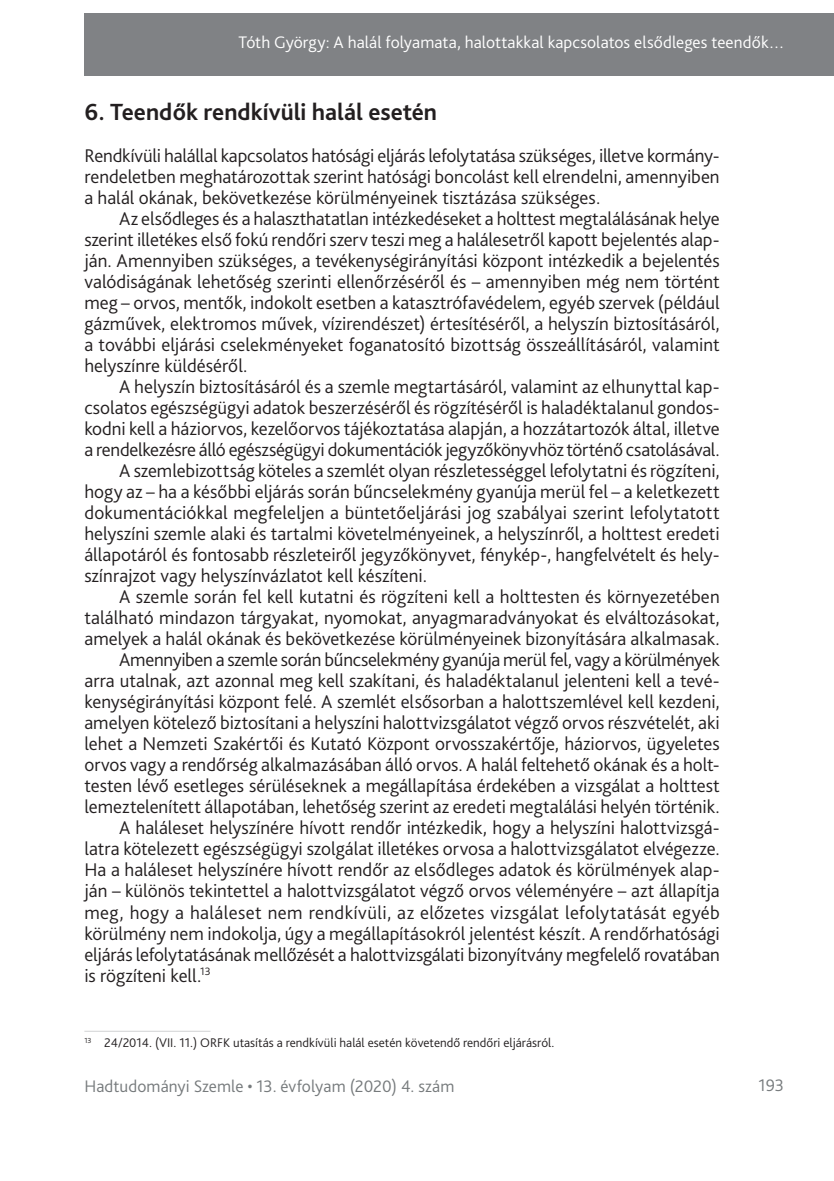
<style>
.page{position:relative;width:834px;height:1181px;background:#fff}
.page>*{position:absolute;margin:0;border:0;box-sizing:border-box;transform-origin:0 0}
._1_1__Head{font:700 24.5px "Bliss Pro";color:#231f20}
._1__Body{font:300 19.25px/21px "Bliss Pro";color:#231f20;text-align:justify}
._2__Body_1st_paragra{font:300 19.25px/21px "Bliss Pro";letter-spacing:-.005em;color:#231f20;text-align:justify}
.t1{font:300 17.5px "Bliss Pro";letter-spacing:.005em;color:#fff}
.t2{font:300 17.5px "Bliss Pro";color:#767a7c}
.Lábjegyzet{font:300 13.12px "Bliss Pro";color:#231f20}
</style>
<div class="page">
<div style="left:84px;top:14px;width:749px;height:62px;background:#808285"></div>
<hr style="left:84px;top:1031px;width:126px;height:1px;background:#d1d2d4">
<p class="t1" style="left:238px;top:32px;width:547px">Tóth György: A halál folyamata, halottakkal kapcsolatos elsődleges teendők…</p>
<p class="_1_1__Head" style="left:84px;top:97px;width:354px">6. Teendők rendkívüli halál esetén</p>
<p class="_2__Body_1st_paragra" style="left:84px;top:145px;width:636px">Rendkívüli halállal kapcsolatos hatósági eljárás lefolytatása szükséges, illetve kormány&shy;rendeletben meghatározottak szerint hatósági boncolást kell elrendelni, amennyiben a halál okának, bekövetkezése körülményeinek tisztázása szükséges.</p>
<p class="_1__Body" style="left:84px;top:208px;width:636px;text-indent:35px">Az elsődleges és a halaszthatatlan intézkedéseket a holttest megtalálásának helye szerint illetékes első fokú rendőri szerv teszi meg a halálesetről kapott bejelentés alap&shy;ján. Amennyiben szükséges, a tevékenységirányítási központ intézkedik a bejelentés valódiságának lehetőség szerinti ellenőrzéséről és – amennyiben még nem történt meg – orvos, mentők, indokolt esetben a katasztrófavédelem, egyéb szervek (például gázművek, elektromos művek, vízirendészet) értesítéséről, a helyszín biztosításáról, a további eljárási cselekményeket foganatosító bizottság összeállításáról, valamint helyszínre küldéséről.</p>
<p class="_1__Body" style="left:84px;top:376px;width:637px;text-indent:35px">A helyszín biztosításáról és a szemle megtartásáról, valamint az elhunyttal kap&shy;csolatos egészségügyi adatok beszerzéséről és rögzítéséről is haladéktalanul gondos&shy;kodni kell a háziorvos, kezelőorvos tájékoztatása alapján, a hozzátartozók által, illetve a rendelkezésre álló egészségügyi dokumentációk jegyzőkönyvhöz történő csatolásával.</p>
<p class="_1__Body" style="left:84px;top:460px;width:637px;text-indent:35px">A szemlebizottság köteles a szemlét olyan részletességgel lefolytatni és rögzíteni, hogy az – ha a későbbi eljárás során bűncselekmény gyanúja merül fel – a keletkezett dokumentációkkal megfeleljen a büntetőeljárási jog szabályai szerint lefolytatott helyszíni szemle alaki és tartalmi követelményeinek, a helyszínről, a holttest eredeti állapotáról és fontosabb részleteiről jegyzőkönyvet, fénykép-, hangfelvételt és hely&shy;színrajzot vagy helyszínvázlatot kell készíteni.</p>
<p class="_1__Body" style="left:84px;top:586px;width:636px;text-indent:35px">A szemle során fel kell kutatni és rögzíteni kell a holttesten és környezetében található mindazon tárgyakat, nyomokat, anyagmaradványokat és elváltozásokat, amelyek a halál okának és bekövetkezése körülményeinek bizonyítására alkalmasak.</p>
<p class="_1__Body" style="left:84px;top:649px;width:637px;text-indent:35px">Amennyiben a szemle során bűncselekmény gyanúja merül fel, vagy a körülmények arra utalnak, azt azonnal meg kell szakítani, és haladéktalanul jelenteni kell a tevé&shy;kenységirányítási központ felé. A szemlét elsősorban a halottszemlével kell kezdeni, amelyen kötelező biztosítani a helyszíni halottvizsgálatot végző orvos részvételét, aki lehet a Nemzeti Szakértői és Kutató Központ orvosszakértője, háziorvos, ügyeletes orvos vagy a rendőrség alkalmazásában álló orvos. A halál feltehető okának és a holt&shy;testen lévő esetleges sérüléseknek a megállapítása érdekében a vizsgálat a holttest lemeztelenített állapotában, lehetőség szerint az eredeti megtalálási helyén történik.</p>
<p class="_1__Body" style="left:84px;top:817px;width:637px;text-indent:35px">A haláleset helyszínére hívott rendőr intézkedik, hogy a helyszíni halottvizsgá&shy;latra kötelezett egészségügyi szolgálat illetékes orvosa a halottvizsgálatot elvégezze.<br>Ha a haláleset helyszínére hívott rendőr az elsődleges adatok és körülmények alap&shy;ján – különös tekintettel a halottvizsgálatot végző orvos véleményére – azt állapítja meg, hogy a haláleset nem rendkívüli, az előzetes vizsgálat lefolytatását egyéb körülmény nem indokolja, úgy a megállapításokról jelentést készít. A rendőrhatósági eljárás lefolytatásának mellőzését a halottvizsgálati bizonyítvány megfelelő rovatában is rögzíteni kell.<sup>13</sup></p>
<p class="Lábjegyzet" style="left:84px;top:1034px;width:471px"><sup>13</sup> 24/2014. (VII. 11.) ORFK utasítás a rendkívüli halál esetén követendő rendőri eljárásról.</p>
<p class="t2" style="left:84px;top:1075px;width:371px">Hadtudományi Szemle • 13. évfolyam (2020) 4. szám</p>
<p class="t2" style="left:758px;top:1074px;width:27px">193</p>
</div>
